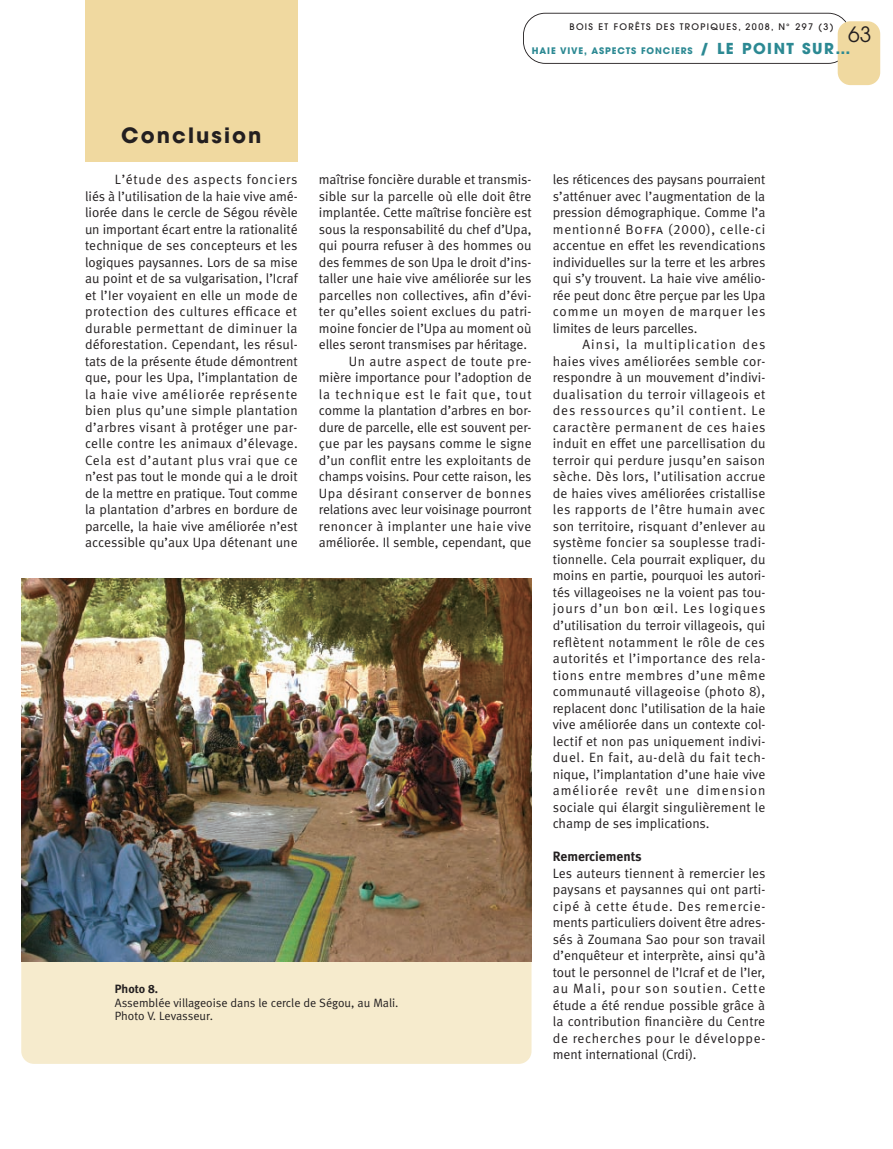
<style>
.page{position:relative;width:893px;height:1149px;background:#fff}
.page>*{position:absolute;margin:0;border:0;box-sizing:border-box;transform-origin:0 0}
.t1{font:700 21px "Avant Garde";letter-spacing:.1em;color:#231f20}
.t2{font:21px "Avant Garde";color:#231f20}
.t3{font:13.5px/16.5px "Meta Normal LF";color:#231f20;text-align:justify}
.t4{font:13.5px "Meta Normal LF";letter-spacing:.04em;color:#231f20}
.t5{font:13.5px "Meta Normal LF";letter-spacing:.02em;color:#231f20}
.t6{font:13.5px "Meta Normal LF";letter-spacing:.03em;color:#231f20}
.t7{font:13.5px "Meta Normal LF";letter-spacing:.07em;color:#231f20}
.t8{font:13.5px "Meta Bold LF";color:#231f20}
.t9{font:12px/13.5px "Meta Normal LF";color:#231f20}
.t10{font:12px "Meta Bold LF";color:#231f20}
.t11{font:500 9px "Avant Garde";letter-spacing:.15em;color:#231f20}
.t12{font:700 9px "Avant Garde";letter-spacing:.1em;color:#2c8993}
.s1{font-size:15px}
.s2{font-family:"Meta Normal LF Caps"}
</style>
<div class="page">
<div style="left:85px;top:0;width:213px;height:162px;background:#f0d9a0"></div>
<div style="left:21px;top:578px;width:510px;height:485px;background:#f6ebcd;border-radius:13px"></div>
<svg style="left:523px;top:13px;width:324px;height:51px"></svg>
<div style="left:838px;top:21px;width:42px;height:64px;background:#f0d9a0;border-radius:13px"></div>
<img style="left:21px;top:578px;width:510px;height:383px">
<p class="t11" style="left:569px;top:23px;width:266px">BOIS ET FORÊTS DES TROPIQUES, 2008, N° 297 (3)</p>
<h1 class="t2" style="left:848px;top:26px;width:25px">63</h1>
<p class="t12" style="left:532px;top:47px;width:320px">HAIE VIVE, ASPECTS FONCIERS <span class="s1">/ LE POINT SUR…</span></p>
<h1 class="t1" style="left:121px;top:128px;width:142px">Conclusion</h1>
<p class="t3" style="left:85px;top:172px;width:214px;text-indent:30px">L’étude des aspects fonciers liés à l’utilisation de la haie vive amé&shy;liorée dans le cercle de Ségou révèle un important écart entre la rationalité technique de ses concepteurs et les logiques paysannes. Lors de sa mise au point et de sa vulgarisation, l’Icraf et l’Ier voyaient en elle un mode de protection des cultures efficace et durable permettant de diminuer la déforestation. Cependant, les résul&shy;tats de la présente étude démontrent que, pour les Upa, l’implantation de la haie vive améliorée représente bien plus qu’une simple plantation d’arbres visant à protéger une par&shy;celle contre les animaux d’élevage.<br>Cela est d’autant plus vrai que ce n’est pas tout le monde qui a le droit de la mettre en pratique. Tout comme la plantation d’arbres en bordure de parcelle, la haie vive améliorée n’est accessible qu’aux Upa détenant une</p>
<p class="t3" style="left:319px;top:172px;width:214px">maîtrise foncière durable et transmis-</p>
<p class="t3" style="left:319px;top:189px;width:214px">sible sur la parcelle où elle doit être</p>
<p class="t3" style="left:319px;top:205px;width:214px">implantée. Cette maîtrise foncière est</p>
<p class="t3" style="left:319px;top:222px;width:214px">sous la responsabilité du chef d’Upa,</p>
<p class="t3" style="left:319px;top:238px;width:214px">qui pourra refuser à des hommes ou</p>
<p class="t3" style="left:319px;top:255px;width:214px">des femmes de son Upa le droit d’ins-</p>
<p class="t3" style="left:319px;top:271px;width:214px">taller une haie vive améliorée sur les</p>
<p class="t3" style="left:319px;top:288px;width:214px">parcelles non collectives, afin d’évi-</p>
<p class="t5" style="left:319px;top:307px;width:214px">ter qu’elles soient exclues du patri-</p>
<p class="t3" style="left:319px;top:321px;width:214px">moine foncier de l’Upa au moment où</p>
<p class="t3" style="left:319px;top:337px;width:210px">elles seront transmises par héritage.</p>
<p class="t4" style="left:349px;top:356px;width:184px">Un autre aspect de toute pre-</p>
<p class="t3" style="left:319px;top:370px;width:214px">mière importance pour l’adoption de</p>
<p class="t7" style="left:319px;top:389px;width:214px">la technique est le fait que, tout</p>
<p class="t3" style="left:319px;top:403px;width:214px">comme la plantation d’arbres en bor-</p>
<p class="t3" style="left:319px;top:420px;width:214px">dure de parcelle, elle est souvent per-</p>
<p class="t3" style="left:319px;top:436px;width:214px">çue par les paysans comme le signe</p>
<p class="t3" style="left:319px;top:453px;width:214px">d’un conflit entre les exploitants de</p>
<p class="t3" style="left:319px;top:469px;width:214px">champs voisins. Pour cette raison, les</p>
<p class="t4" style="left:319px;top:488px;width:214px">Upa désirant conserver de bonnes</p>
<p class="t3" style="left:319px;top:502px;width:214px">relations avec leur voisinage pourront</p>
<p class="t6" style="left:319px;top:521px;width:214px">renoncer à implanter une haie vive</p>
<p class="t3" style="left:319px;top:535px;width:214px">améliorée. Il semble, cependant, que</p>
<p class="t10" style="left:115px;top:984px;width:45px">Photo 8.</p>
<p class="t9" style="left:115px;top:996px;width:285px">Assemblée villageoise dans le cercle de Ségou, au Mali.<br>Photo V. Levasseur.</p>
<p class="t3" style="left:553px;top:172px;width:214px">les réticences des paysans pourraient s’atténuer avec l’augmentation de la pression démographique. Comme l’a mentionné <span class="s2">Boffa</span> (2000), celle-ci accentue en effet les revendications individuelles sur la terre et les arbres qui s’y trouvent. La haie vive amélio&shy;rée peut donc être perçue par les Upa comme un moyen de marquer les limites de leurs parcelles.</p>
<p class="t3" style="left:553px;top:337px;width:214px;text-indent:30px">Ainsi, la multiplication des haies vives améliorées semble cor&shy;respondre à un mouvement d’indivi&shy;dualisation du terroir villageois et des ressources qu’il contient. Le caractère permanent de ces haies induit en effet une parcellisation du terroir qui perdure jusqu’en saison sèche. Dès lors, l’utilisation accrue de haies vives améliorées cristallise les rapports de l’être humain avec son territoire, risquant d’enlever au système foncier sa souplesse tradi&shy;tionnelle. Cela pourrait expliquer, du moins en partie, pourquoi les autori&shy;tés villageoises ne la voient pas tou&shy;jours d’un bon œil. Les logiques d’utilisation du terroir villageois, qui reflètent notamment le rôle de ces autorités et l’importance des rela&shy;tions entre membres d’une même communauté villageoise (photo 8), replacent donc l’utilisation de la haie vive améliorée dans un contexte col&shy;lectif et non pas uniquement indivi&shy;duel. En fait, au-delà du fait tech&shy;nique, l’implantation d’une haie vive améliorée revêt une dimension sociale qui élargit singulièrement le champ de ses implications.</p>
<p class="t8" style="left:553px;top:851px;width:90px">Remerciements</p>
<p class="t3" style="left:553px;top:865px;width:214px">Les auteurs tiennent à remercier les paysans et paysannes qui ont parti&shy;cipé à cette étude. Des remercie&shy;ments particuliers doivent être adres&shy;sés à Zoumana Sao pour son travail d’enquêteur et interprète, ainsi qu’à tout le personnel de l’Icraf et de l’Ier, au Mali, pour son soutien. Cette étude a été rendue possible grâce à la contribution financière du Centre de recherches pour le développe&shy;ment international (Crdi).</p>
</div>
